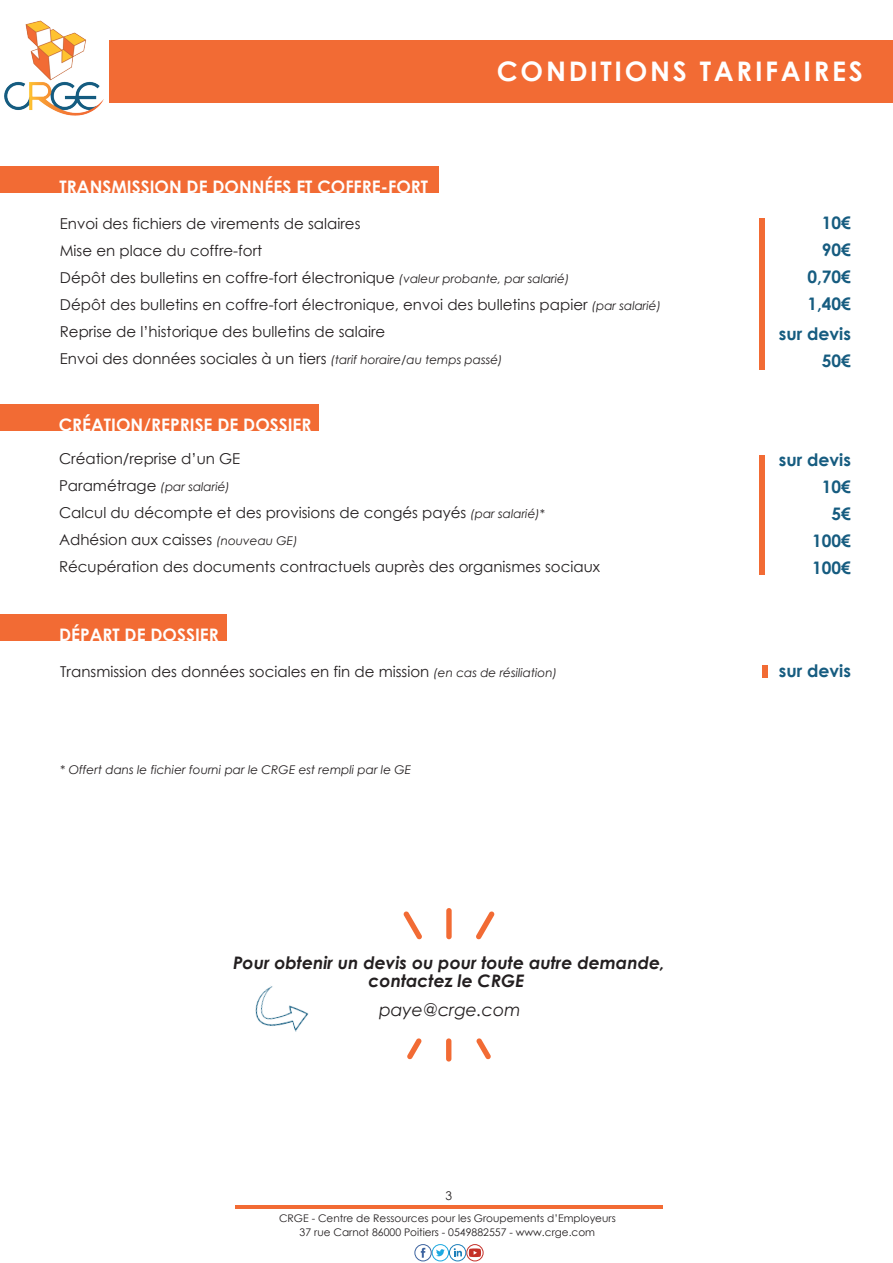
<style>
.page{position:relative;width:893px;height:1263px;background:#fff}
.page>*{position:absolute;margin:0;border:0;box-sizing:border-box;transform-origin:0 0}
.t1{font:700 27px "Century Gothic";letter-spacing:.1em;color:#fff}
.t2{font:700 17.25px "Century Gothic";color:#fff}
.t3{font:italic 700 17.25px/18px "Century Gothic";color:#231f20;text-align:center}
.t4{font:700 17.25px/27px "Century Gothic";color:#165c80;text-align:right}
.t5{font:italic 17.25px "Century Gothic";color:#231f20}
.t6{font:15px/27px "Century Gothic";color:#231f20}
.t7{font:italic 12px "Century Gothic";color:#231f20}
.t8{font:12px "Century Gothic";color:#231f20}
.t9{font:10.5px/13.5px "Century Gothic";color:#231f20;text-align:center}
.s1{font-style:italic;font-size:12px}
.s2{font-style:normal;font-size:15px}
</style>
<div class="page">
<hr style="left:235px;top:1205px;width:428px;height:3px;background:#f26b34">
<div style="left:432px;top:1244px;width:17px;height:17px;border:1px solid #1ca9e1;border-radius:50%"></div>
<svg style="left:436px;top:1249px;width:9px;height:7px"></svg>
<div style="left:414px;top:1244px;width:18px;height:17px;border:1px solid #3c639f;border-radius:50%"></div>
<svg style="left:421px;top:1248px;width:4px;height:10px"></svg>
<div style="left:466px;top:1244px;width:18px;height:17px;border:1px solid #c53028;border-radius:8px"></div>
<svg style="left:469px;top:1248px;width:12px;height:9px"></svg>
<div style="left:449px;top:1244px;width:17px;height:17px;border:1px solid #1d7fba;border-radius:50%"></div>
<svg style="left:454px;top:1248px;width:8px;height:8px"></svg>
<div style="left:446px;top:908px;width:6px;height:31px;background:#f26b34;border-radius:3px"></div>
<svg style="left:476px;top:911px;width:19px;height:29px"></svg>
<svg style="left:403px;top:911px;width:19px;height:29px"></svg>
<div style="left:446px;top:1038px;width:5px;height:23px;background:#f26b34;border-radius:3px"></div>
<svg style="left:476px;top:1038px;width:15px;height:21px"></svg>
<svg style="left:407px;top:1038px;width:15px;height:21px"></svg>
<img style="left:255px;top:986px;width:54px;height:46px">
<div style="left:0;top:166px;width:439px;height:27px;background:#f26b34"></div>
<div style="left:759px;top:218px;width:6px;height:151px;background:#f26b34"></div>
<div style="left:0;top:404px;width:319px;height:27px;background:#f26b34"></div>
<div style="left:759px;top:455px;width:6px;height:120px;background:#f26b34"></div>
<div style="left:0;top:614px;width:226px;height:27px;background:#f26b34"></div>
<div style="left:762px;top:665px;width:6px;height:13px;background:#f26b34"></div>
<div style="left:109px;top:40px;width:784px;height:63px;background:#f26b34"></div>
<img style="left:4px;top:20px;width:100px;height:96px">
<p class="t2" style="left:60px;top:174px;width:370px">TRANSMISSION DE DONNÉES ET COFFRE-FORT</p>
<h1 class="t1" style="left:497px;top:50px;width:368px">CONDITIONS TARIFAIRES</h1>
<p class="t6" style="left:60px;top:210px;width:603px">Envoi des fichiers de virements de salaires<br>Mise en place du coffre-fort<br>Dépôt des bulletins en coffre-fort électronique <span class="s1">(valeur probante, par salarié)<br></span>Dépôt des bulletins en coffre-fort électronique, envoi des bulletins papier <span class="s1">(par salarié)<br></span>Reprise de l’historique des bulletins de salaire<br>Envoi des données sociales à un tiers <span class="s1">(tarif horaire/au temps passé)</span></p>
<p class="t2" style="left:59px;top:412px;width:254px">CRÉATION/REPRISE DE DOSSIER</p>
<p class="t6" style="left:59px;top:445px;width:183px">Création/reprise d’un GE</p>
<p class="t7" style="left:59px;top:478px;width:172px"><span class="s2">Paramétrage</span> (par salarié)</p>
<p class="t6" style="left:59px;top:499px;width:542px">Calcul du décompte et des provisions de congés payés <span class="s1">(par salarié)*<br></span>Adhésion aux caisses <span class="s1">(nouveau GE)<br></span>Récupération des documents contractuels auprès des organismes sociaux</p>
<p class="t2" style="left:59px;top:622px;width:161px">DÉPART DE DOSSIER</p>
<p class="t6" style="left:60px;top:658px;width:498px">Transmission des données sociales en fin de mission <span class="s1">(en cas de résiliation)</span></p>
<p class="t7" style="left:60px;top:761px;width:353px">* Offert dans le fichier fourni par le CRGE est rempli par le GE</p>
<p class="t3" style="left:233px;top:953px;width:433px">Pour obtenir un devis ou pour toute autre demande, contactez le CRGE</p>
<p class="t5" style="left:379px;top:998px;width:143px">paye@crge.com</p>
<p class="t8" style="left:445px;top:1187px;width:8px">3</p>
<p class="t9" style="left:279px;top:1211px;width:338px">CRGE - Centre de Ressources pour les Groupements d’Employeurs<br>37 rue Carnot 86000 Poitiers - 0549882557 - www.crge.com</p>
<p class="t4" style="left:807px;top:208px;width:45px">10€<br>90€<br>0,70€<br>1,40€</p>
<p class="t4" style="left:779px;top:319px;width:74px">sur devis<br>50€</p>
<p class="t4" style="left:779px;top:445px;width:74px">sur devis<br>10€<br>5€<br>100€<br>100€</p>
<p class="t4" style="left:779px;top:657px;width:74px">sur devis</p>
</div>
